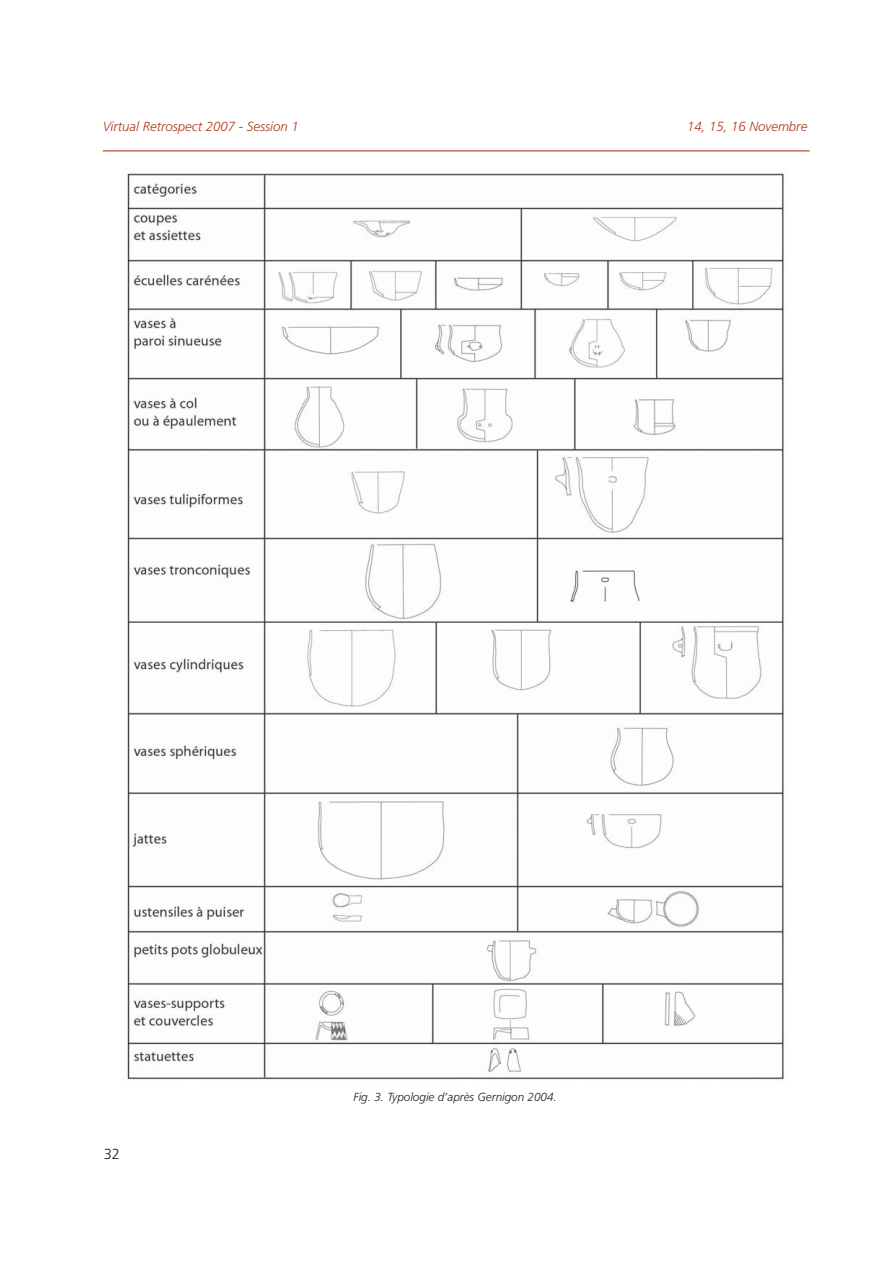
<style>
.page{position:relative;width:893px;height:1263px;background:#fff}
.page>*{position:absolute;margin:0;border:0;box-sizing:border-box;transform-origin:0 0}
.t1{font:300 14.7px "Frutiger";color:#231f20}
.t2{font:italic 300 13.2px "Frutiger";color:#ac381b}
.t3{font:italic 300 11.7px "Frutiger";color:#231f20}
</style>
<div class="page">
<hr style="left:103px;top:150px;width:707px;height:1px;background:#ac381b">
<img style="left:127px;top:173px;width:657px;height:908px">
<p class="t2" style="left:103px;top:121px;width:198px">Virtual Retrospect 2007 - Session 1</p>
<p class="t2" style="left:687px;top:121px;width:122px">14, 15, 16 Novembre</p>
<p class="t1" style="left:104px;top:1148px;width:18px">32</p>
<p class="t3" style="left:353px;top:1092px;width:205px">Fig. 3. Typologie d’après Gernigon 2004.</p>
</div>
